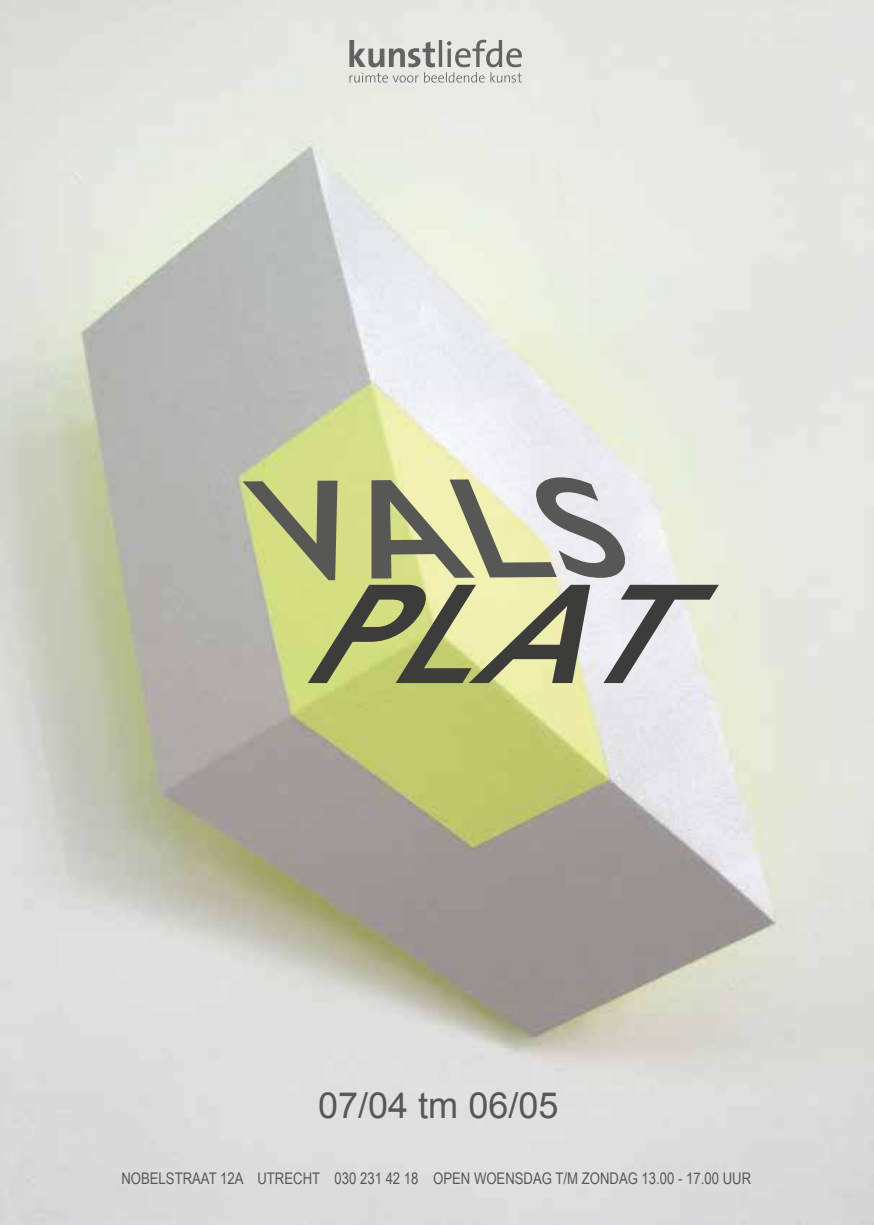
<style>
.page{position:relative;width:874px;height:1225px;background:#fff}
.page>*{position:absolute;margin:0;border:0;box-sizing:border-box;transform-origin:0 0}
.t1{font:italic 600 144px "Gill Sans";color:#575756}
.t2{font:italic 600 144px "Gill Sans";color:#3c3c3b}
.t3{font:36px "Arial";color:#575756}
.t4{font:16px "Arial Narrow";color:#575756}
</style>
<div class="page">
<img style="left:0;top:0;width:873px;height:1225px">
<svg style="left:349px;top:40px;width:172px;height:43px;background:#c3c4c0"></svg>
<h1 class="t1" style="left:282px;top:442px;width:429px">VALS</h1>
<h1 class="t2" style="left:297px;top:547px;width:472px">PLAT</h1>
<h2 class="t3" style="left:318px;top:1081px;width:242px">07/04 tm 06/05</h2>
<p class="t4" style="left:121px;top:1166px;width:631px">NOBELSTRAAT 12A UTRECHT 030 231 42 18 OPEN WOENSDAG T/M ZONDAG 13.00 - 17.00 UUR</p>
</div>
